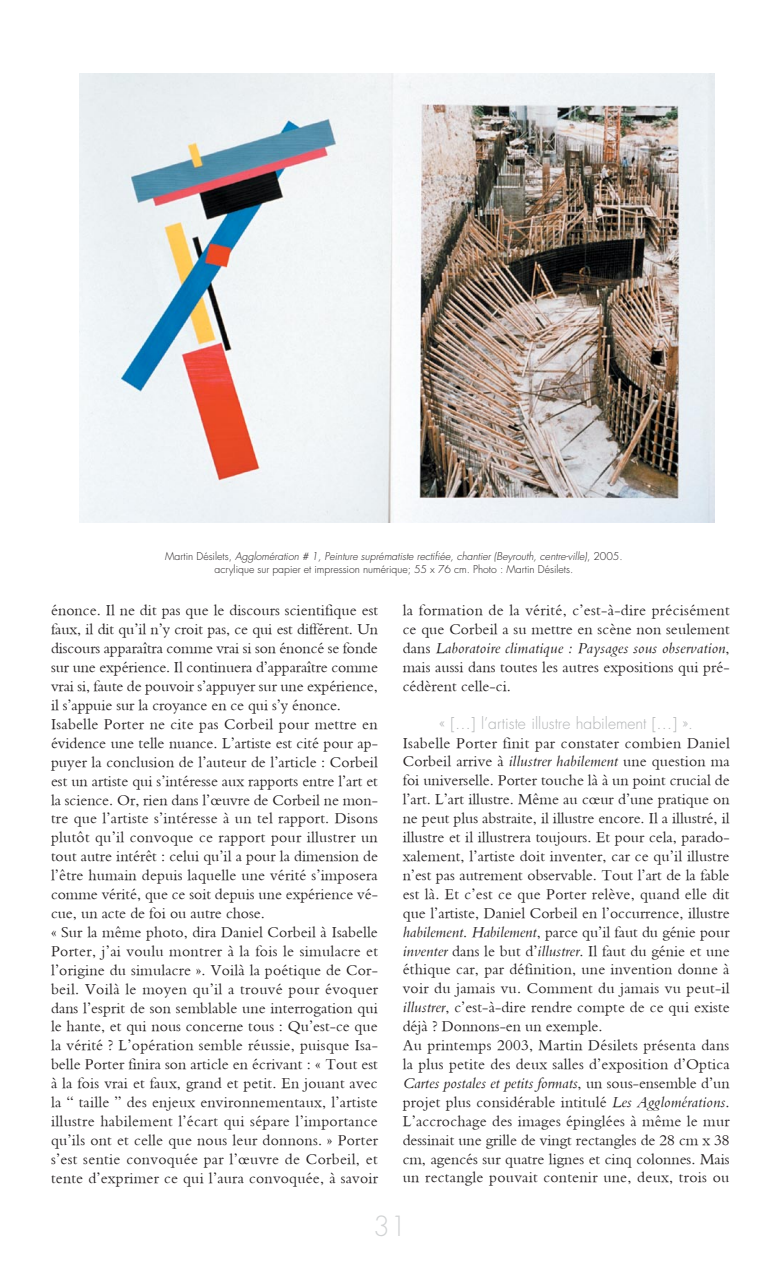
<style>
.page{position:relative;width:784px;height:1270px;background:#fff}
.page>*{position:absolute;margin:0;border:0;box-sizing:border-box;transform-origin:0 0}
.t1{font:300 27px "Futura";color:#d1d3d4}
.t2{font:15.75px/18.9px "Bembo";letter-spacing:.005em;color:#231f20;text-align:justify}
.Boite_Texte{font:300 15.75px "Futura";color:#b2b4b6}
.Notes{font:italic 300 10.5px "Futura";color:#231f20}
.Notes-2{font:300 10.5px "Futura";color:#231f20}
.s1{font-style:normal}
.s2{font-style:italic}
</style>
<div class="page">
<img style="left:79px;top:73px;width:634px;height:449px">
<p class="Notes" style="left:165px;top:549px;width:459px"><span class="s1">Martin Désilets,</span> Agglomération # 1, Peinture suprématiste rectifiée, chantier (Beyrouth, centre-ville)<span class="s1">, 2005.</span></p>
<p class="Notes-2" style="left:214px;top:562px;width:360px">acrylique sur papier et impression numérique; 55 x 76 cm. Photo : Martin Désilets.</p>
<p class="t2" style="left:51px;top:600px;width:328px">énonce. Il ne dit pas que le discours scientifique est faux, il dit qu’il n’y croit pas, ce qui est différent. Un discours apparaîtra comme vrai si son énoncé se fonde sur une expérience. Il continuera d’apparaître comme vrai si, faute de pouvoir s’appuyer sur une expérience, il s’appuie sur la croyance en ce qui s’y énonce.</p>
<p class="t2" style="left:51px;top:714px;width:328px">Isabelle Porter ne cite pas Corbeil pour mettre en évidence une telle nuance. L’artiste est cité pour ap&shy;puyer la conclusion de l’auteur de l’article : Corbeil est un artiste qui s’intéresse aux rapports entre l’art et la science. Or, rien dans l’œuvre de Corbeil ne mon&shy;tre que l’artiste s’intéresse à un tel rapport. Disons plutôt qu’il convoque ce rapport pour illustrer un tout autre intérêt : celui qu’il a pour la dimension de l’être humain depuis laquelle une vérité s’imposera comme vérité, que ce soit depuis une expérience vé&shy;cue, un acte de foi ou autre chose.</p>
<p class="t2" style="left:51px;top:922px;width:328px">« Sur la même photo, dira Daniel Corbeil à Isabelle Porter, j’ai voulu montrer à la fois le simulacre et l’origine du simulacre ». Voilà la poétique de Cor&shy;beil. Voilà le moyen qu’il a trouvé pour évoquer dans l’esprit de son semblable une interrogation qui le hante, et qui nous concerne tous : Qu’est-ce que la vérité ? L’opération semble réussie, puisque Isa&shy;belle Porter finira son article en écrivant : « Tout est à la fois vrai et faux, grand et petit. En jouant avec la “ taille ” des enjeux environnementaux, l’artiste illustre habilement l’écart qui sépare l’importance qu’ils ont et celle que nous leur donnons. » Porter s’est sentie convoquée par l’œuvre de Corbeil, et tente d’exprimer ce qui l’aura convoquée, à savoir</p>
<p class="t2" style="left:402px;top:600px;width:328px">la formation de la vérité, c’est-à-dire précisément ce que Corbeil a su mettre en scène non seulement dans <span class="s2">Laboratoire climatique : Paysages sous observation</span>, mais aussi dans toutes les autres expositions qui pré&shy;cédèrent celle-ci.</p>
<p class="Boite_Texte" style="left:439px;top:712px;width:255px">« […] l’artiste illustre habilement […] ».</p>
<p class="t2" style="left:402px;top:732px;width:328px">Isabelle Porter finit par constater combien Daniel Corbeil arrive à <span class="s2">illustrer habilement</span> une question ma foi universelle. Porter touche là à un point crucial de l’art. L’art illustre. Même au cœur d’une pratique on ne peut plus abstraite, il illustre encore. Il a illustré, il illustre et il illustrera toujours. Et pour cela, parado&shy;xalement, l’artiste doit inventer, car ce qu’il illustre n’est pas autrement observable. Tout l’art de la fable est là. Et c’est ce que Porter relève, quand elle dit que l’artiste, Daniel Corbeil en l’occurrence, illustre <span class="s2">habilement</span>. <span class="s2">Habilement</span>, parce qu’il faut du génie pour <span class="s2">inventer</span> dans le but d’<span class="s2">illustrer</span>. Il faut du génie et une éthique car, par définition, une invention donne à voir du jamais vu. Comment du jamais vu peut-il <span class="s2">illustrer</span>, c’est-à-dire rendre compte de ce qui existe déjà ? Donnons-en un exemple.</p>
<p class="t2" style="left:402px;top:1035px;width:328px">Au printemps 2003, Martin Désilets présenta dans la plus petite des deux salles d’exposition d’Optica <span class="s2">Cartes postales et petits formats</span>, un sous-ensemble d’un projet plus considérable intitulé <span class="s2">Les Agglomérations</span>.<br>L’accrochage des images épinglées à même le mur dessinait une grille de vingt rectangles de 28 cm x 38 cm, agencés sur quatre lignes et cinq colonnes. Mais un rectangle pouvait contenir une, deux, trois ou</p>
<h1 class="t1" style="left:373px;top:1208px;width:35px">31</h1>
</div>
